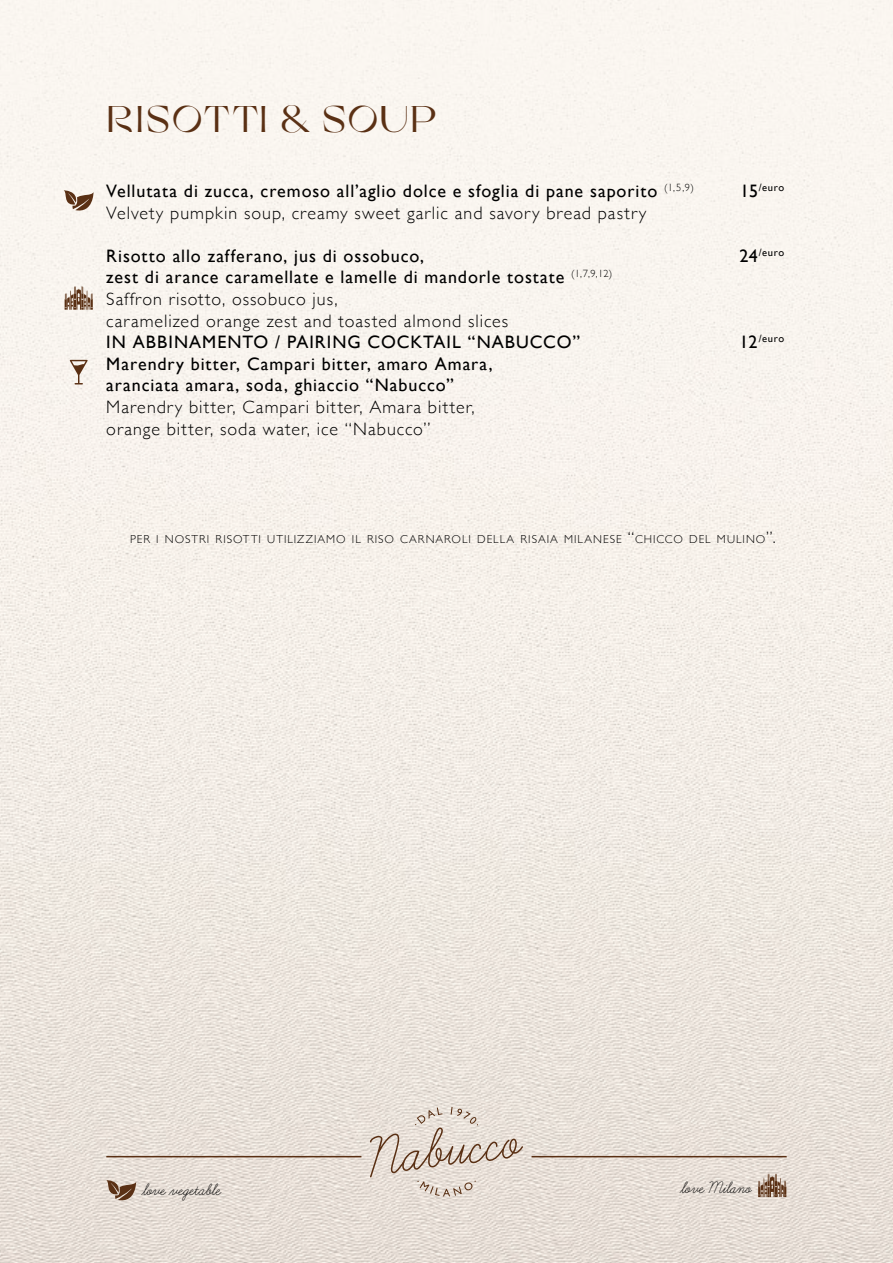
<style>
.page{position:relative;width:893px;height:1263px;background:#fff}
.page>*{position:absolute;margin:0;border:0;box-sizing:border-box;transform-origin:0 0}
.t1{font:37.5px "Grand Slang";letter-spacing:.045em;color:#5a3014}
.t2{font:300 18px/21.6px "Gill Sans";letter-spacing:.055em;color:#000}
.t3{font:18px/21.6px "Gill Sans";letter-spacing:.05em;color:#000}
.t4{font:18px "Learning Curve";color:#000}
.t5{font:300 11.55px "Gill Sans";letter-spacing:.085em;color:#000}
.t6{font:10.5px "Gill Sans";letter-spacing:.07em;color:#000}
.s1{font-size:18px}
.s2{font-weight:400}
.s3{font-size:16.5px}
</style>
<div class="page">
<img style="left:0;top:0;width:893px;height:1263px">
<hr style="left:106px;top:1156px;width:255px;height:1px;background:#5a3014">
<svg style="left:370px;top:1107px;width:153px;height:89px;background:#dbd1c7"></svg>
<hr style="left:531px;top:1156px;width:256px;height:1px;background:#5a3014">
<svg style="left:758px;top:1173px;width:29px;height:24px"></svg>
<svg style="left:106px;top:1180px;width:30px;height:23px"></svg>
<svg style="left:64px;top:286px;width:29px;height:24px"></svg>
<svg style="left:70px;top:360px;width:18px;height:24px"></svg>
<svg style="left:64px;top:190px;width:30px;height:24px"></svg>
<h1 class="t1" style="left:106px;top:99px;width:332px">RISOTTI &amp; SOUP</h1>
<p class="t3" style="left:106px;top:180px;width:589px">Vellutata di zucca, cremoso all’aglio dolce e sfoglia di pane saporito <sup>(1,5,9)</sup></p>
<p class="t6" style="left:740px;top:181px;width:46px"><span class="s1">15</span>/euro</p>
<p class="t2" style="left:106px;top:201px;width:542px">Velvety pumpkin soup, creamy sweet garlic and savory bread pastry</p>
<p class="t3" style="left:106px;top:245px;width:319px">Risotto allo zafferano, jus di ossobuco,</p>
<p class="t6" style="left:739px;top:246px;width:46px"><span class="s1">24</span>/euro</p>
<p class="t2" style="left:106px;top:266px;width:508px"><span class="s2">zest di arance caramellate e lamelle di mandorle tostate</span> <sup>(1,7,9,12)<br></sup>Saffron risotto, ossobuco jus,<br>caramelized orange zest and toasted almond slices</p>
<p class="t3" style="left:106px;top:331px;width:475px">IN ABBINAMENTO / PAIRING COCKTAIL “NABUCCO”</p>
<p class="t6" style="left:740px;top:332px;width:46px"><span class="s1">12</span>/euro</p>
<p class="t3" style="left:106px;top:353px;width:388px">Marendry bitter, Campari bitter, amaro Amara, aranciata amara, soda, ghiaccio “Nabucco”</p>
<p class="t2" style="left:106px;top:395px;width:370px">Marendry bitter, Campari bitter, Amara bitter, orange bitter, soda water, ice “Nabucco”</p>
<p class="t5" style="left:130px;top:530px;width:647px">PER I NOSTRI RISOTTI UTILIZZIAMO IL RISO CARNAROLI DELLA RISAIA MILANESE <span class="s3">“</span>CHICCO DEL MULINO<span class="s3">”.</span></p>
<p class="t4" style="left:143px;top:1180px;width:80px">love vegetable</p>
<p class="t4" style="left:681px;top:1178px;width:72px">love Milano</p>
</div>
